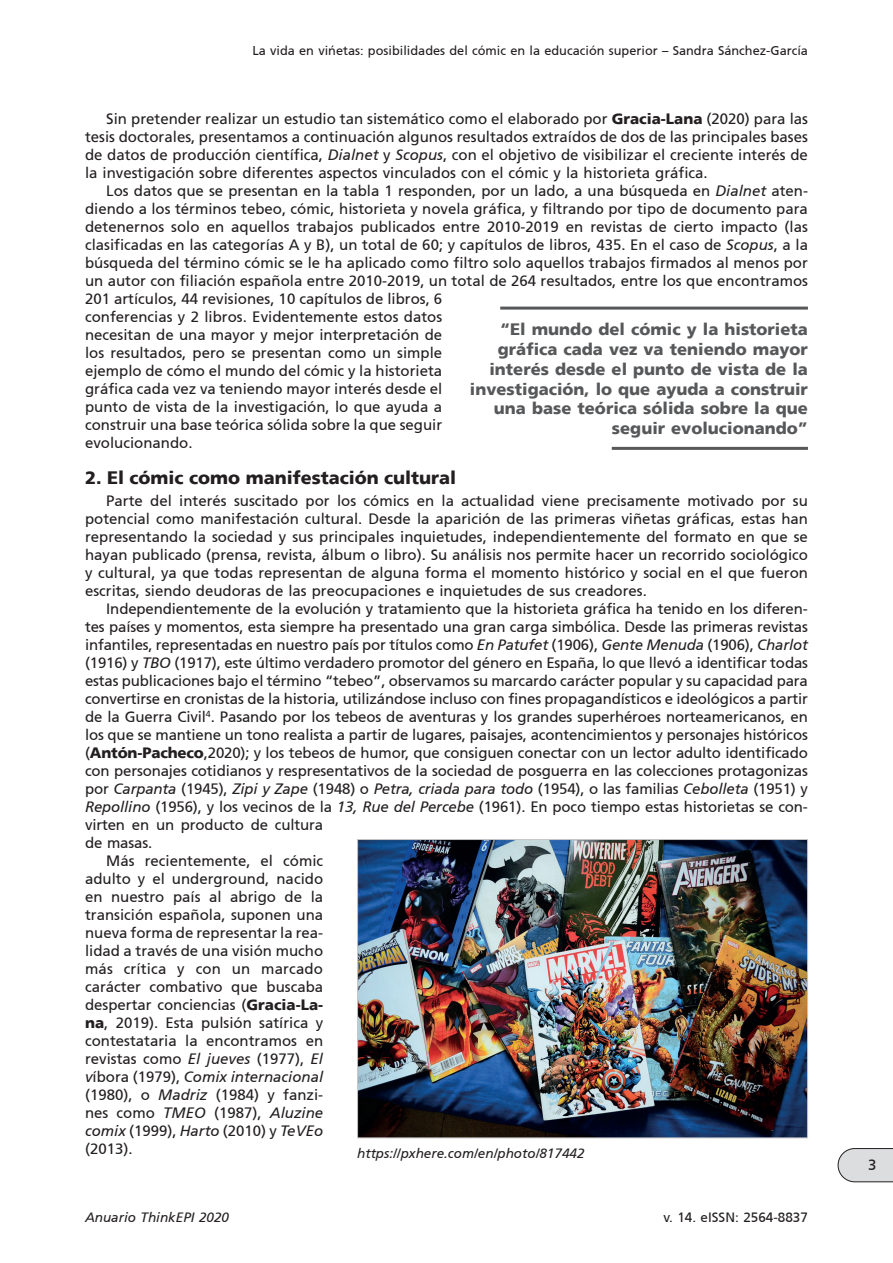
<style>
.page{position:relative;width:893px;height:1263px;background:#fff}
.page>*{position:absolute;margin:0;border:0;box-sizing:border-box;transform-origin:0 0}
.t1{font:900 18px "Frutiger 75";color:#231f20}
.t2{font:900 16.5px/19.8px "Frutiger 75";color:#57585a;text-align:right}
.t3{font:15px/18px "Frutiger 55 Roman";color:#231f20}
.t4{font:15px/18px "Frutiger";color:#231f20;text-align:justify}
.t5{font:italic 15px "Frutiger 56";letter-spacing:-.01em;color:#231f20}
.t6{font:15px "Frutiger CE";color:#231f20}
.t7{font:italic 13.5px "Frutiger 56";color:#231f20}
.t8{font:13.5px "Frutiger CE";color:#231f20}
.t9{font:12.75px "Frutiger CE";color:#231f20}
.t10{font:italic 12.75px "Frutiger 56";color:#231f20}
.s1{font-family:"Frutiger 75";font-weight:900}
.s2{font-family:"Frutiger 56";font-style:italic}
.s3{font-family:"Frutiger 55 Roman";font-style:normal}
</style>
<div class="page">
<svg style="left:838px;top:1148px;width:55px;height:34px;background:#d2d3d5"></svg>
<hr style="left:500px;top:307px;width:308px;height:3px;background:#57585a">
<hr style="left:612px;top:447px;width:196px;height:3px;background:#57585a">
<img style="left:359px;top:841px;width:447px;height:295px">
<div style="left:357px;top:839px;width:451px;height:299px;border:1px solid #c7c8ca"></div>
<p class="t9" style="left:252px;top:43px;width:557px">La vida en viñetas: posibilidades del cómic en la educación superior – Sandra Sánchez-García</p>
<p class="t10" style="left:85px;top:49px;width:429px">???????????????????????????????????????????????????????????????????</p>
<p class="t4" style="left:85px;top:110px;width:724px;text-indent:21px">Sin pretender realizar un estudio tan sistemático como el elaborado por <span class="s1">Gracia-Lana</span> (2020) para las tesis doctorales, presentamos a continuación algunos resultados extraídos de dos de las principales bases de datos de producción científica, <span class="s2">Dialnet</span> y <span class="s2">Scopus</span>, con el objetivo de visibilizar el creciente interés de la investigación sobre diferentes aspectos vinculados con el cómic y la historieta gráfica.</p>
<p class="t3" style="left:85px;top:182px;width:724px;text-indent:21px">Los datos que se presentan en la tabla 1 responden, por un lado, a una búsqueda en <span class="s2">Dialnet</span> aten&shy;diendo a los términos tebeo, cómic, historieta y novela gráfica, y filtrando por tipo de documento para detenernos solo en aquellos trabajos publicados entre 2010-2019 en revistas de cierto impacto (las clasificadas en las categorías A y B), un total de 60; y capítulos de libros, 435. En el caso de <span class="s2">Scopus</span>, a la búsqueda del término cómic se le ha aplicado como filtro solo aquellos trabajos firmados al menos por un autor con filiación española entre 2010-2019, un total de 264 resultados, entre los que encontramos 201 artículos, 44 revisiones, 10 capítulos de libros, 6<br>conferencias y 2 libros. Evidentemente estos datos<br>necesitan de una mayor y mejor interpretación de<br>los resultados, pero se presentan como un simple<br>ejemplo de cómo el mundo del cómic y la historieta<br>gráfica cada vez va teniendo mayor interés desde el<br>punto de vista de la investigación, lo que ayuda a<br>construir una base teórica sólida sobre la que seguir<br>evolucionando.</p>
<p class="t1" style="left:85px;top:467px;width:373px">2. El cómic como manifestación cultural</p>
<p class="t3" style="left:85px;top:492px;width:724px;text-align:justify;text-indent:21px">Parte del interés suscitado por los cómics en la actualidad viene precisamente motivado por su potencial como manifestación cultural. Desde la aparición de las primeras viñetas gráficas, estas han representando la sociedad y sus principales inquietudes, independientemente del formato en que se hayan publicado (prensa, revista, álbum o libro). Su análisis nos permite hacer un recorrido sociológico y cultural, ya que todas representan de alguna forma el momento histórico y social en el que fueron escritas, siendo deudoras de las preocupaciones e inquietudes de sus creadores.</p>
<p class="t3" style="left:85px;top:600px;width:724px;text-align:justify;text-indent:21px">Independientemente de la evolución y tratamiento que la historieta gráfica ha tenido en los diferen&shy;tes países y momentos, esta siempre ha presentado una gran carga simbólica. Desde las primeras revistas infantiles, representadas en nuestro país por títulos como <span class="s2">En Patufet</span> (1906), <span class="s2">Gente Menuda</span> (1906), <span class="s2">Charlot </span>(1916) y <span class="s2">TBO</span> (1917), este último verdadero promotor del género en España, lo que llevó a identificar todas estas publicaciones bajo el término “tebeo”, observamos su marcardo carácter popular y su capacidad para convertirse en cronistas de la historia, utilizándose incluso con fines propagandísticos e ideológicos a partir de la Guerra Civil<sup>4</sup>. Pasando por los tebeos de aventuras y los grandes superhéroes norteamericanos, en los que se mantiene un tono realista a partir de lugares, paisajes, acontencimientos y personajes históricos (<span class="s1">Antón-Pacheco</span>,2020); y los tebeos de humor, que consiguen conectar con un lector adulto identificado con personajes cotidianos y respresentativos de la sociedad de posguerra en las colecciones protagonizas</p>
<p class="t5" style="left:85px;top:780px;width:724px"><span class="s3">por</span> Carpanta <span class="s3">(1945),</span> Zipi y Zape <span class="s3">(1948) o</span> Petra, criada para todo <span class="s3">(1954), o las familias</span> Cebolleta <span class="s3">(1951) y</span></p>
<p class="t3" style="left:85px;top:798px;width:724px"><span class="s2">Repollino</span> (1956), y los vecinos de la <span class="s2">13, Rue del Percebe</span> (1961). En poco tiempo estas historietas se con-</p>
<p class="t3" style="left:85px;top:816px;width:240px">virten en un producto de cultura</p>
<p class="t3" style="left:85px;top:834px;width:69px">de masas.</p>
<p class="t3" style="left:106px;top:852px;width:218px">Más recientemente, el cómic</p>
<p class="t3" style="left:85px;top:870px;width:240px">adulto y el underground, nacido</p>
<p class="t3" style="left:85px;top:888px;width:240px">en nuestro país al abrigo de la</p>
<p class="t3" style="left:85px;top:906px;width:240px">transición española, suponen una</p>
<p class="t3" style="left:85px;top:924px;width:240px">nueva forma de representar la rea-</p>
<p class="t3" style="left:85px;top:942px;width:240px">lidad a través de una visión mucho</p>
<p class="t3" style="left:85px;top:960px;width:240px">más crítica y con un marcado</p>
<p class="t3" style="left:85px;top:978px;width:240px">carácter combativo que buscaba</p>
<p class="t3" style="left:85px;top:996px;width:240px">despertar conciencias (<span class="s1">Gracia-La-</span></p>
<p class="t3" style="left:85px;top:1014px;width:240px"><span class="s1">na</span>, 2019). Esta pulsión satírica y</p>
<p class="t3" style="left:85px;top:1032px;width:240px">contestataria la encontramos en</p>
<p class="t3" style="left:85px;top:1050px;width:240px">revistas como <span class="s2">El jueves</span> (1977), <span class="s2">El</span></p>
<p class="t5" style="left:85px;top:1068px;width:240px">v<span class="s3">íbora (1979),</span> Comix internacional</p>
<p class="t3" style="left:85px;top:1086px;width:240px">(1980), o <span class="s2">Madriz</span> (1984) y fanzi&shy;nes como <span class="s2">TMEO</span> (1987), <span class="s2">Aluzine</span></p>
<p class="t5" style="left:85px;top:1122px;width:240px">comix <span class="s3">(1999),</span> Harto <span class="s3">(2010) y</span> TeVEo</p>
<p class="t3" style="left:85px;top:1140px;width:49px">(2013).</p>
<p class="t2" style="left:470px;top:319px;width:340px">“El mundo del cómic y la historieta gráfica cada vez va teniendo mayor interés desde el punto de vista de la investigación, lo que ayuda a construir una base teórica sólida sobre la que seguir evolucionando”</p>
<p class="t7" style="left:357px;top:1146px;width:229px">https://pxhere.com/en/photo/817442</p>
<p class="t7" style="left:85px;top:1209px;width:146px">Anuario ThinkEPI 2020</p>
<p class="t8" style="left:663px;top:1209px;width:146px">v. 14. eISSN: 2564-8837</p>
<p class="t6" style="left:868px;top:1156px;width:10px">3</p>
</div>
